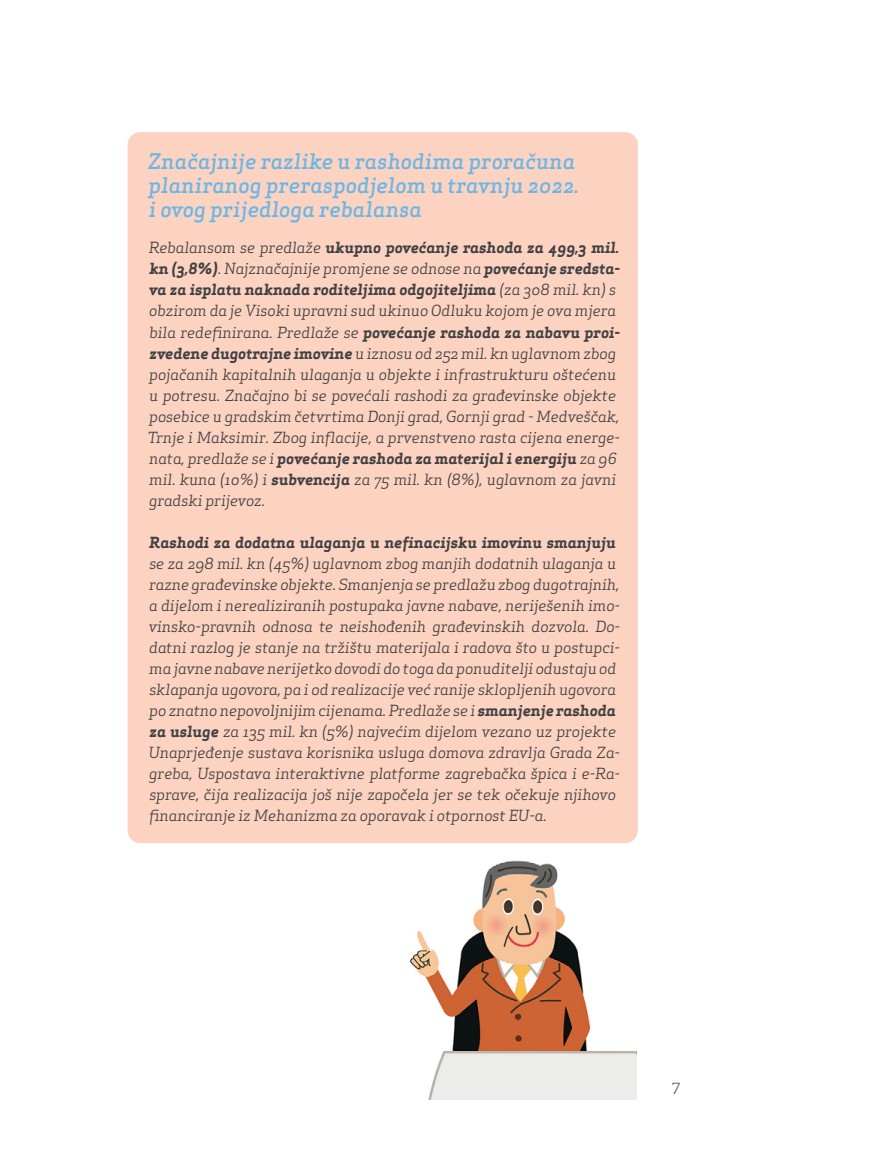
<style>
.page{position:relative;width:893px;height:1170px;background:#fff}
.page>*{position:absolute;margin:0;border:0;box-sizing:border-box;transform-origin:0 0}
.t1{font:italic 500 21px/24px "Apex Serif";color:#6bb6e5}
.t2{font:italic 15px/21px "Apex Serif";color:#414042}
.t3{font:italic 700 15px "Apex Serif";color:#414042}
.t4{font:15px "Apex Serif";color:#58595b}
.s1{font-weight:700}
</style>
<div class="page">
<div style="left:128px;top:132px;width:510px;height:711px;background:#fcd3c1;border-radius:13px"></div>
<img style="left:409px;top:860px;width:227px;height:239px">
<h1 class="t1" style="left:148px;top:149px;width:432px">Značajnije razlike u rashodima proračuna planiranog preraspodjelom u travnju 2022. i ovog prijedloga rebalansa</h1>
<p class="t2" style="left:148px;top:237px;width:474px">Rebalansom se predlaže <span class="s1">ukupno povećanje rashoda za 499,3 mil. kn (3,8%)</span>. Najznačajnije promjene se odnose na <span class="s1">povećanje sredsta&shy;va za isplatu naknada roditeljima odgojiteljima</span> (za 308 mil. kn) s obzirom da je Visoki upravni sud ukinuo Odluku kojom je ova mjera bila redefinirana. Predlaže se <span class="s1">povećanje rashoda za nabavu proi&shy;zvedene dugotrajne imovine</span> u iznosu od 252 mil. kn uglavnom zbog pojačanih kapitalnih ulaganja u objekte i infrastrukturu oštećenu u potresu. Značajno bi se povećali rashodi za građevinske objekte posebice u gradskim četvrtima Donji grad, Gornji grad - Medveščak, Trnje i Maksimir. Zbog inflacije, a prvenstveno rasta cijena energe&shy;nata, predlaže se i <span class="s1">povećanje rashoda za materijal i energiju</span> za 96 mil. kuna (10%) i <span class="s1">subvencija</span> za 75 mil. kn (8%), uglavnom za javni gradski prijevoz.</p>
<p class="t3" style="left:149px;top:532px;width:468px">Rashodi za dodatna ulaganja u nefinacijsku imovinu smanjuju</p>
<p class="t2" style="left:149px;top:552px;width:473px">se za 298 mil. kn (45%) uglavnom zbog manjih dodatnih ulaganja u razne građevinske objekte. Smanjenja se predlažu zbog dugotrajnih, a dijelom i nerealiziranih postupaka javne nabave, neriješenih imo&shy;vinsko-pravnih odnosa te neishođenih građevinskih dozvola. Do&shy;datni razlog je stanje na tržištu materijala i radova što u postupci&shy;ma javne nabave nerijetko dovodi do toga da ponuditelji odustaju od sklapanja ugovora, pa i od realizacije već ranije sklopljenih ugovora po znatno nepovoljnijim cijenama. Predlaže se i <span class="s1">smanjenje rashoda za usluge</span> za 135 mil. kn (5%) najvećim dijelom vezano uz projekte Unaprjeđenje sustava korisnika usluga domova zdravlja Grada Za&shy;greba, Uspostava interaktivne platforme zagrebačka špica i e-Ra&shy;sprave, čija realizacija još nije započela jer se tek očekuje njihovo financiranje iz Mehanizma za oporavak i otpornost EU-a.</p>
<p class="t4" style="left:672px;top:1078px;width:10px">7</p>
</div>
